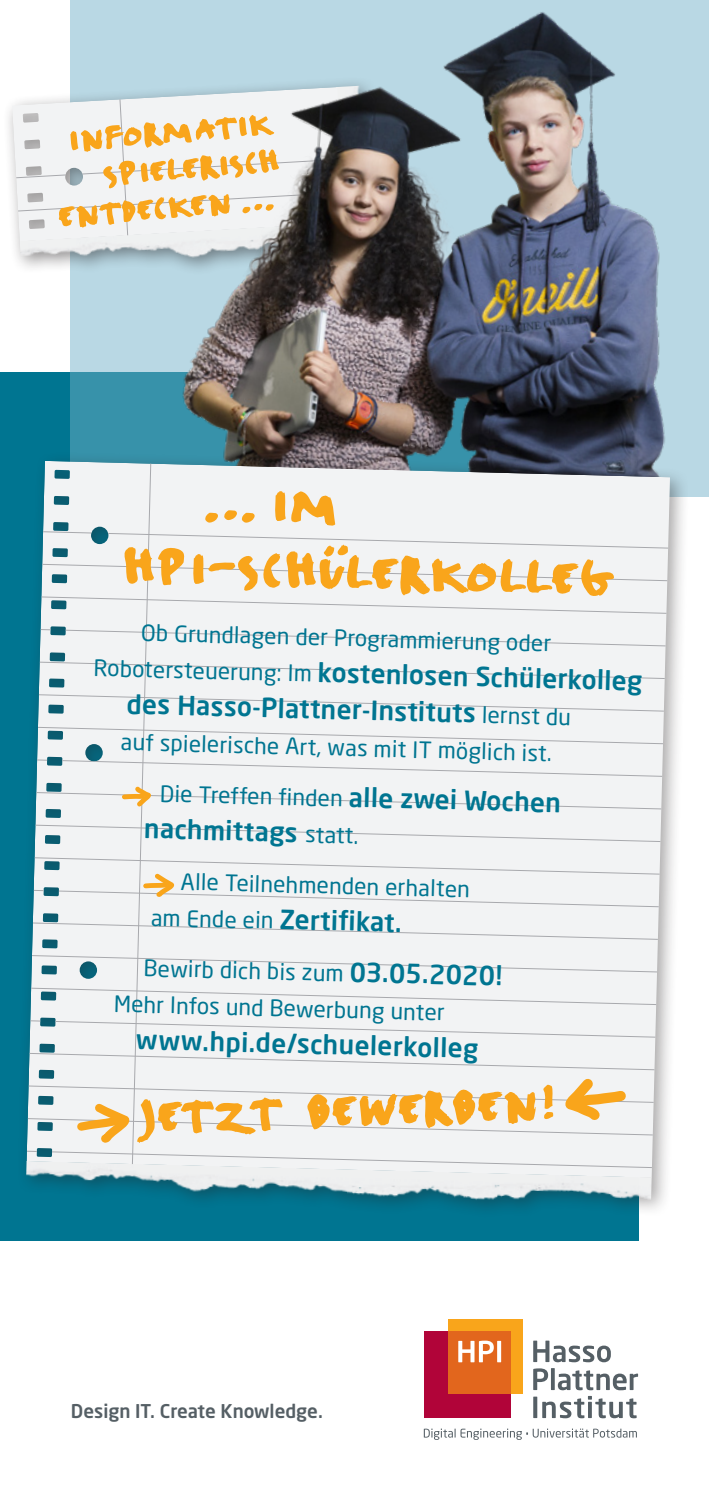
<style>
.page{position:relative;width:709px;height:1489px;background:#fff}
.page>*{position:absolute;margin:0;border:0;box-sizing:border-box;transform-origin:0 0}
.Absatzformat_1{font:90px/64.2px "FF Erikrighthand Caps";color:#f9a51b}
.t1{font:85px "FF Erikrighthand Caps";color:#f9a51b}
.t2{font:57.5px "FF Erikrighthand Caps";color:#f9a51b}
.Absatzformat_1-2{font:500 26.25px/38px "Neo Sans";color:#007591}
.Absatzformat_1-3{font:22.5px/36.2px "Neo Sans";color:#007591}
.t3{font:500 18.75px "Neo Sans";color:#555f65}
.s1{font-weight:400;font-size:22.5px}
.s2{font-weight:500;font-size:26.25px}
.s3{font-size:59.5px}
</style>
<div class="page">
<div style="left:0;top:372px;width:638px;height:868px;background:#007591"></div>
<div style="left:71px;top:0;width:638px;height:496px;background:#b9d8e4"></div>
<div style="left:71px;top:372px;width:567px;height:124px;background:#3792aa"></div>
<svg style="left:533px;top:1340px;width:105px;height:78px"></svg>
<div style="left:424px;top:1331px;width:86px;height:86px;background:#b10439"></div>
<div style="left:449px;top:1318px;width:74px;height:74px;background:#f9a51b"></div>
<div style="left:449px;top:1331px;width:61px;height:61px;background:#e2661d"></div>
<svg style="left:458px;top:1340px;width:43px;height:22px"></svg>
<svg style="left:424px;top:1428px;width:213px;height:11px"></svg>
<div style="left:2px;top:76px;width:387px;height:201px;background:#231f20;opacity:.5"></div>
<img style="left:20px;top:241px;width:98px;height:35px">
<svg style="left:16px;top:87px;width:102px;height:154px"></svg>
<img style="left:118px;top:12px;width:591px;height:485px">
<div style="left:17px;top:451px;width:673px;height:767px;background:#231f20;opacity:.4"></div>
<img style="left:26px;top:1160px;width:625px;height:51px">
<svg style="left:27px;top:461px;width:643px;height:716px;background:#e8ebec"></svg>
<p class="t2" style="left:64px;top:101px;width:205px;rotate:-5deg">informatik</p>
<p class="t2" style="left:99px;top:136px;width:178px;rotate:-5deg">spielerisch</p>
<p class="t2" style="left:55px;top:178px;width:219px;rotate:-5deg">entdecken…</p>
<p class="Absatzformat_1" style="left:126px;top:457px;width:491px;text-indent:77px;rotate:2deg">…im hpi-schülerkolleg</p>
<p class="Absatzformat_1-3" style="left:142px;top:612px;width:412px;rotate:2deg">Ob Grundlagen der Programmierung oder</p>
<p class="Absatzformat_1-2" style="left:129px;top:644px;width:516px;text-indent:-34px;rotate:2deg"><sub>Robotersteueru</sub><span class="s1">ng: Im</span> kostenlosen Schülerkolleg des Hasso-Plattner-Instituts <span class="s1">lernst du</span></p>
<p class="Absatzformat_1-3" style="left:121px;top:721px;width:432px;rotate:2deg">auf spielerische Art, was mit IT möglich ist.</p>
<p class="Absatzformat_1-3" style="left:161px;top:774px;width:403px;rotate:2deg">Die Treffen fi nden <span class="s2">alle zwei Wochen</span></p>
<p class="Absatzformat_1-2" style="left:145px;top:808px;width:216px;rotate:2deg">nachmittags <span class="s1">statt.</span></p>
<p class="Absatzformat_1-3" style="left:181px;top:861px;width:291px;rotate:2deg">Alle Teilnehmenden erhalten</p>
<p class="Absatzformat_1-2" style="left:152px;top:894px;width:252px;rotate:2deg"><span class="s1">am Ende ein</span> Zertifi kat.</p>
<p class="Absatzformat_1-3" style="left:116px;top:947px;width:389px;text-indent:29px;rotate:2deg">Bewirb dich bis zum <span class="s2">03.05.2020!<br></span>Mehr Infos und Bewerbung unter</p>
<p class="Absatzformat_1-2" style="left:137px;top:1018px;width:344px;rotate:2deg">www.hpi.de/schuelerkolleg</p>
<p class="t1" style="left:137px;top:1058px;width:419px;rotate:-2deg">jetzt bewerben<span class="s3">!</span></p>
<p class="t3" style="left:71px;top:1399px;width:253px">Design IT. Create Knowledge.</p>
</div>
